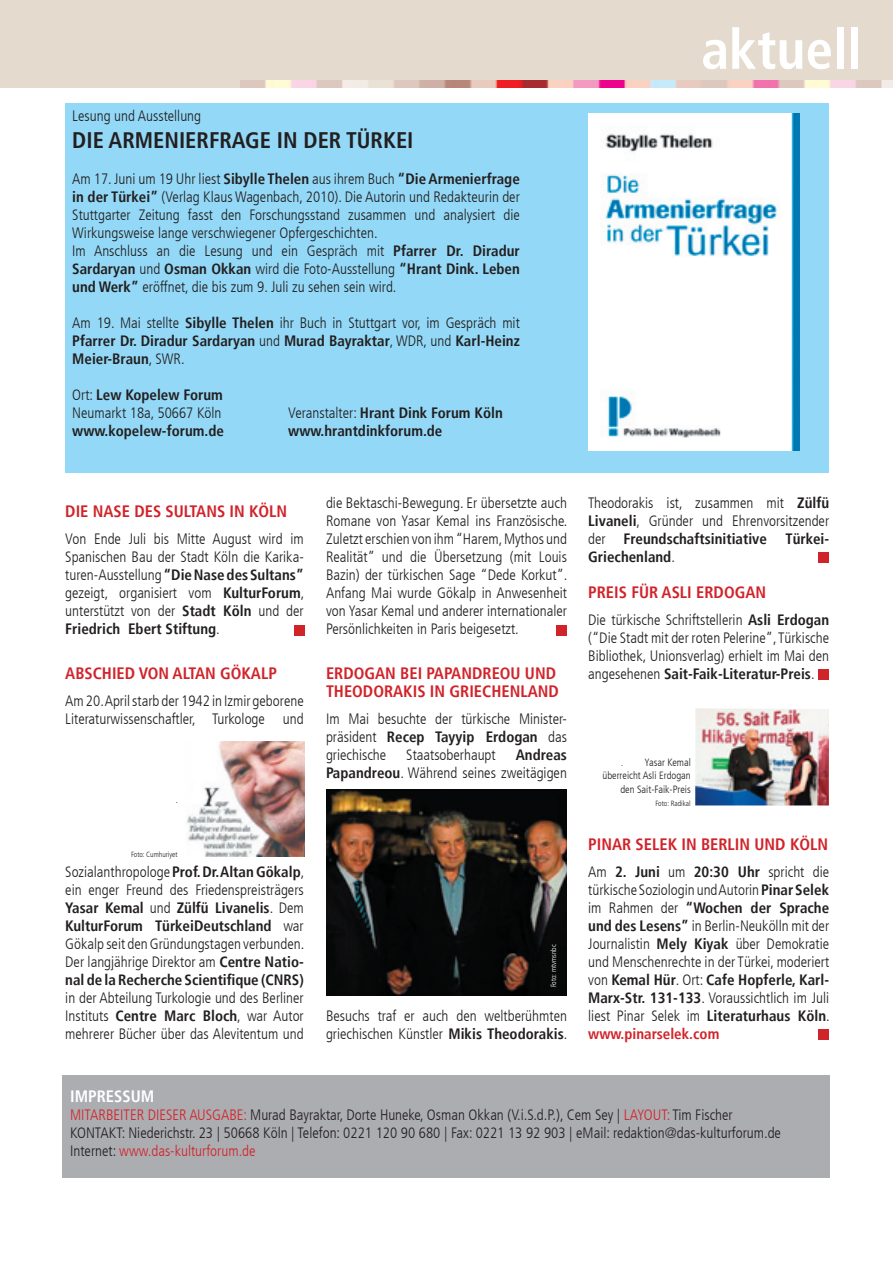
<style>
.page{position:relative;width:893px;height:1263px;background:#fff}
.page>*{position:absolute;margin:0;border:0;box-sizing:border-box;transform-origin:0 0}
.t1{font:700 condensed 55.5px "Frutiger LT";color:#fff}
.t2{font:700 condensed 22.5px "Frutiger LT";color:#231f20}
.t3{font:700 condensed 16.5px/18px "Frutiger LT";color:#d1232a}
.t4{font:700 condensed 16.5px "Frutiger LT";color:#fff}
.t5{font:300 condensed 15px/18px "Frutiger LT";color:#231f20;text-align:justify}
.t6{font:700 condensed 15px/18px "Frutiger LT";color:#231f20;text-align:justify}
.t7{font:300 condensed 10.5px/13.5px "Frutiger LT";color:#231f20;text-align:right}
.t8{font:300 condensed 9px "Frutiger LT";color:#231f20}
.t9{font:300 condensed 7.5px "Frutiger LT";color:#231f20}
.t10{font:300 condensed 7.5px "Frutiger LT";color:#fff}
.s1{font-weight:700}
.s2{font-weight:300}
.s3{font-weight:700;color:#d1232a}
.s4{color:#d1232a}
</style>
<div class="page">
<div style="left:65px;top:103px;width:764px;height:369px;background:#93d9f7"></div>
<div style="left:62px;top:1075px;width:767px;height:103px;background:#acadb1"></div>
<div style="left:0;top:0;width:893px;height:87px;background:#e4dacd"></div>
<img style="left:588px;top:114px;width:211px;height:337px">
<div style="left:294px;top:625px;width:11px;height:11px;background:#d1232a"></div>
<img style="left:241px;top:81px;width:652px;height:6px">
<div style="left:556px;top:625px;width:11px;height:10px;background:#d1232a"></div>
<div style="left:819px;top:552px;width:10px;height:11px;background:#d1232a"></div>
<div style="left:819px;top:1029px;width:10px;height:11px;background:#d1232a"></div>
<img style="left:187px;top:742px;width:118px;height:115px">
<img style="left:326px;top:789px;width:241px;height:206px">
<div style="left:818px;top:669px;width:11px;height:11px;background:#d1232a"></div>
<img style="left:696px;top:708px;width:133px;height:97px">
<p class="t5" style="left:72px;top:107px;width:130px">Lesung und Ausstellung</p>
<h2 class="t2" style="left:72px;top:127px;width:343px">DIE ARMENIERFRAGE IN DER TÜRKEI</h2>
<p class="t5" style="left:72px;top:170px;width:449px;text-align:left">Am 17. Juni um 19 Uhr liest <span class="s1">Sibylle Thelen</span> aus ihrem Buch <span class="s1">“Die Armenierfrage in der Türkei”</span> (Verlag Klaus Wagenbach, 2010). Die Autorin und Redakteurin der Stuttgarter Zeitung fasst den Forschungsstand zusammen und analysiert die Wirkungsweise lange verschwiegener Opfergeschichten.<br>Im Anschluss an die Lesung und ein Gespräch mit <span class="s1">Pfarrer Dr. Diradur Sardaryan</span> und <span class="s1">Osman Okkan</span> wird die Foto-Ausstellung <span class="s1">“Hrant Dink. Leben und Werk”</span> eröffnet, die bis zum 9. Juli zu sehen sein wird.</p>
<p class="t6" style="left:72px;top:314px;width:449px"><span class="s2">Am 19. Mai stellte</span> Sibylle Thelen <span class="s2">ihr Buch in Stuttgart vor, im Gespräch mit </span>Pfarrer Dr. Diradur Sardaryan <span class="s2">und</span> Murad Bayraktar<span class="s2">, WDR, und</span> Karl-Heinz Meier-Braun<span class="s2">, SWR.</span></p>
<p class="t5" style="left:72px;top:386px;width:152px">Ort: <span class="s1">Lew Kopelew Forum<br></span>Neumarkt 18a, 50667 Köln</p>
<p class="t6" style="left:288px;top:404px;width:216px"><span class="s2">Veranstalter:</span> Hrant Dink Forum Köln</p>
<p class="t6" style="left:72px;top:422px;width:153px">www.kopelew-forum.de</p>
<p class="t6" style="left:288px;top:422px;width:156px">www.hrantdinkforum.de</p>
<h1 class="t1" style="left:701px;top:17px;width:162px">aktuell</h1>
<p class="t3" style="left:65px;top:502px;width:224px">DIE NASE DES SULTANS IN KÖLN</p>
<p class="t5" style="left:65px;top:530px;width:241px">Von Ende Juli bis Mitte August wird im Spanischen Bau der Stadt Köln die Karika&shy;turen-Ausstellung <span class="s1">“Die Nase des Sultans” </span>gezeigt, organisiert vom <span class="s1">KulturForum</span>, unterstützt von der <span class="s1">Stadt Köln</span> und der <span class="s1">Friedrich Ebert Stiftung</span>.</p>
<p class="t3" style="left:65px;top:664px;width:213px">ABSCHIED VON ALTAN GÖKALP</p>
<p class="t5" style="left:65px;top:692px;width:240px">Am 20. April starb der 1942 in Izmir geborene<br>Literaturwissenschaftler, Turkologe und</p>
<p class="t8" style="left:176px;top:794px;width:4px">.</p>
<p class="t9" style="left:131px;top:850px;width:48px">Foto: Cumhuriyet</p>
<p class="t5" style="left:65px;top:863px;width:241px">Sozialanthropologe <span class="s1">Prof. Dr. Altan Gökalp</span>, ein enger Freund des Friedenspreisträgers <span class="s1">Yasar Kemal</span> und <span class="s1">Zülfü Livanelis</span>. Dem <span class="s1">KulturForum TürkeiDeutschland</span> war Gökalp seit den Gründungstagen verbunden.<br>Der langjährige Direktor am <span class="s1">Centre Natio&shy;nal de la Recherche Scientifique (CNRS)</span></p>
<p class="t5" style="left:65px;top:989px;width:240px">in der Abteilung Turkologie und des Berliner Instituts <span class="s1">Centre Marc Bloch</span>, war Autor mehrerer Bücher über das Alevitentum und</p>
<p class="t5" style="left:326px;top:494px;width:243px">die Bektaschi-Bewegung. Er übersetzte auch Romane von Yasar Kemal ins Französische.<br>Zuletzt erschien von ihm “Harem, Mythos und Realität” und die Übersetzung (mit Louis Bazin) der türkischen Sage “Dede Korkut”.<br>Anfang Mai wurde Gökalp in Anwesenheit von Yasar Kemal und anderer internationaler Persönlichkeiten in Paris beigesetzt.</p>
<p class="t3" style="left:326px;top:664px;width:234px">ERDOGAN BEI PAPANDREOU UND<br>THEODORAKIS IN GRIECHENLAND</p>
<p class="t5" style="left:326px;top:710px;width:242px">Im Mai besuchte der türkische Minister&shy;präsident <span class="s1">Recep Tayyip Erdogan</span> das griechische</p>
<p class="t5" style="left:326px;top:746px;width:242px;text-align:right"><span class="s1">Andreas<br>Papandreou</span>. Während seines zweitägigen</p>
<p class="t5" style="left:406px;top:746px;width:91px">Staatsoberhaupt</p>
<p class="t10" style="left:549px;top:987px;width:44px;rotate:-90deg">Foto: mtvmsnbc</p>
<p class="t5" style="left:326px;top:1007px;width:243px">Besuchs traf er auch den weltberühmten griechischen Künstler <span class="s1">Mikis Theodorakis</span>.</p>
<p class="t5" style="left:588px;top:494px;width:242px">Theodorakis ist, zusammen mit <span class="s1">Zülfü Livaneli</span>, Gründer und Ehrenvorsitzender der <span class="s1">Freundschaftsinitiative Türkei-Griechenland</span>.</p>
<p class="t3" style="left:588px;top:583px;width:179px">PREIS FÜR ASLI ERDOGAN</p>
<p class="t5" style="left:588px;top:611px;width:242px">Die türkische Schriftstellerin <span class="s1">Asli Erdogan </span>(“Die Stadt mit der roten Pelerine”, Türkische Bibliothek, Unionsverlag) erhielt im Mai den angesehenen <span class="s1">Sait-Faik-Literatur-Preis</span>.</p>
<p class="t7" style="left:602px;top:755px;width:90px">Yasar Kemal<br>überreicht Asli Erdogan den Sait-Faik-Preis</p>
<p class="t9" style="left:655px;top:799px;width:37px">Foto: Radikal</p>
<p class="t3" style="left:588px;top:835px;width:241px">PINAR SELEK IN BERLIN UND KÖLN</p>
<p class="t5" style="left:588px;top:863px;width:243px">Am <span class="s1">2. Juni</span> um <span class="s1">20:30 Uhr</span> spricht die türkische Soziologin und Autorin <span class="s1">Pinar Selek </span>im Rahmen der <span class="s1">“Wochen der Sprache und des Lesens”</span> in Berlin-Neukölln mit der Journalistin <span class="s1">Mely Kiyak</span> über Demokratie und Menschenrechte in der Türkei, moderiert von <span class="s1">Kemal Hür</span>. Ort: <span class="s1">Cafe Hopferle, Karl-Marx-Str. 131-133</span>. Voraussichtlich im Juli liest Pinar Selek im <span class="s1">Literaturhaus Köln</span>. <span class="s3">www.pinarselek.com</span></p>
<p class="t8" style="left:621px;top:757px;width:4px">.</p>
<p class="t4" style="left:70px;top:1087px;width:86px">IMPRESSUM</p>
<p class="t5" style="left:70px;top:1106px;width:712px;text-align:left"><span class="s4">MITARBEITER DIESER AUSGABE:</span> Murad Bayraktar, Dorte Huneke, Osman Okkan (V.i.S.d.P.), Cem Sey | <span class="s4">LAYOUT:</span> Tim Fischer<br>KONTAKT: Niederichstr. 23 | 50668 Köln | Telefon: 0221 120 90 680 | Fax: 0221 13 92 903 | eMail: redaktion@das-kulturforum.de<br>Internet: <span class="s4">www.das-kulturforum.de</span></p>
</div>
